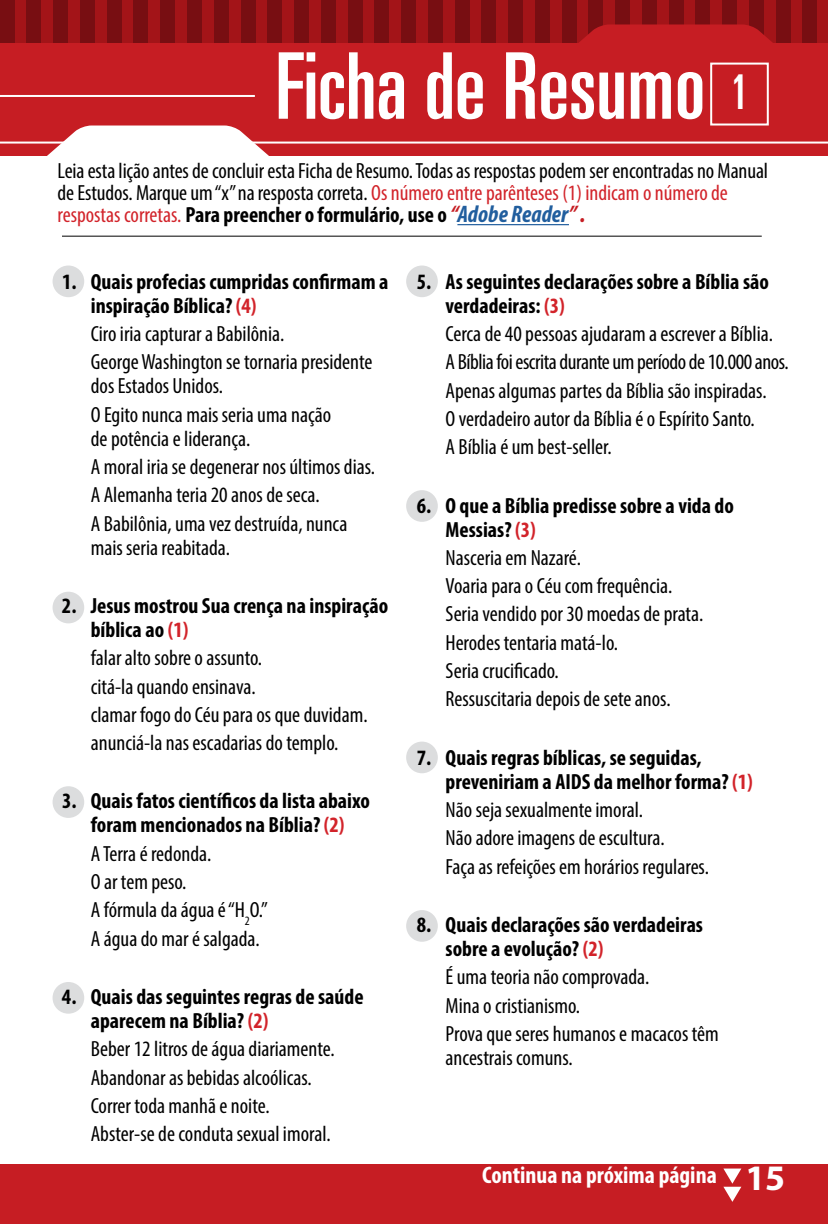
<style>
.page{position:relative;width:828px;height:1224px;background:#fff}
.page>*{position:absolute;margin:0;border:0;box-sizing:border-box;transform-origin:0 0}
.t1{font:ultra-condensed 92px "Univers";color:#fff}
.t2{font:700 condensed 24px "Myriad Pro";color:#fff}
.t3{font:condensed 22px/28.4px "Myriad Pro";color:#000}
.t4{font:700 condensed 22px/24px "Myriad Pro";color:#000}
.s1{font-size:48px}
.s2{color:#d2232a}
.s3{font-weight:700}
.s4{font-weight:700;font-style:italic;font-size:24px;color:#c61d23}
.s5{font-weight:700;font-style:italic;font-size:24px;color:#215e9e}
.s6{font-stretch:normal;font-size:36px}
</style>
<div class="page">
<div style="left:0;top:0;width:828px;height:59px;background:#a31418"></div>
<div style="left:0;top:0;width:14px;height:45px;background:#780e12"></div>
<div style="left:107px;top:0;width:14px;height:45px;background:#780e12"></div>
<div style="left:214px;top:0;width:14px;height:45px;background:#780e12"></div>
<div style="left:321px;top:0;width:14px;height:45px;background:#780e12"></div>
<div style="left:27px;top:0;width:14px;height:45px;background:#780e12"></div>
<div style="left:134px;top:0;width:14px;height:45px;background:#780e12"></div>
<div style="left:241px;top:0;width:14px;height:45px;background:#780e12"></div>
<div style="left:348px;top:0;width:14px;height:45px;background:#780e12"></div>
<div style="left:54px;top:0;width:14px;height:45px;background:#780e12"></div>
<div style="left:161px;top:0;width:14px;height:45px;background:#780e12"></div>
<div style="left:268px;top:0;width:14px;height:45px;background:#780e12"></div>
<div style="left:375px;top:0;width:14px;height:45px;background:#780e12"></div>
<div style="left:80px;top:0;width:15px;height:45px;background:#780e12"></div>
<div style="left:187px;top:0;width:15px;height:45px;background:#780e12"></div>
<div style="left:294px;top:0;width:15px;height:45px;background:#780e12"></div>
<div style="left:401px;top:0;width:15px;height:45px;background:#780e12"></div>
<div style="left:428px;top:0;width:15px;height:45px;background:#780e12"></div>
<div style="left:535px;top:0;width:15px;height:45px;background:#780e12"></div>
<div style="left:642px;top:0;width:15px;height:45px;background:#780e12"></div>
<div style="left:749px;top:0;width:15px;height:45px;background:#780e12"></div>
<div style="left:455px;top:0;width:14px;height:45px;background:#780e12"></div>
<div style="left:562px;top:0;width:14px;height:45px;background:#780e12"></div>
<div style="left:669px;top:0;width:14px;height:45px;background:#780e12"></div>
<div style="left:776px;top:0;width:14px;height:45px;background:#780e12"></div>
<div style="left:482px;top:0;width:14px;height:45px;background:#780e12"></div>
<div style="left:589px;top:0;width:14px;height:45px;background:#780e12"></div>
<div style="left:696px;top:0;width:14px;height:45px;background:#780e12"></div>
<div style="left:803px;top:0;width:14px;height:45px;background:#780e12"></div>
<div style="left:508px;top:0;width:15px;height:45px;background:#780e12"></div>
<div style="left:615px;top:0;width:15px;height:45px;background:#780e12"></div>
<div style="left:722px;top:0;width:15px;height:45px;background:#780e12"></div>
<div style="left:0;top:44px;width:828px;height:1180px;background:#c61d23"></div>
<svg style="left:524px;top:24px;width:304px;height:39px"></svg>
<svg style="left:6px;top:126px;width:304px;height:30px"></svg>
<div style="left:0;top:156px;width:828px;height:1008px;background:#fff"></div>
<div style="left:406px;top:910px;width:32px;height:32px;background:#dcddde;border-radius:50%"></div>
<div style="left:406px;top:742px;width:32px;height:31px;background:#dcddde;border-radius:50%"></div>
<div style="left:406px;top:490px;width:32px;height:32px;background:#dcddde;border-radius:50%"></div>
<div style="left:406px;top:266px;width:32px;height:31px;background:#dcddde;border-radius:50%"></div>
<div style="left:53px;top:982px;width:31px;height:32px;background:#dcddde;border-radius:50%"></div>
<div style="left:53px;top:786px;width:31px;height:32px;background:#dcddde;border-radius:50%"></div>
<div style="left:53px;top:592px;width:31px;height:31px;background:#dcddde;border-radius:50%"></div>
<div style="left:53px;top:266px;width:31px;height:31px;background:#dcddde;border-radius:50%"></div>
<hr style="left:0;top:142px;width:828px;height:2px;background:#fff">
<hr style="left:62px;top:236px;width:700px;height:1px;background:#000">
<div style="left:710px;top:63px;width:59px;height:63px;border:2px solid #fff"></div>
<hr style="left:0;top:95px;width:255px;height:2px;background:#fff">
<hr style="left:457px;top:224px;width:112px;height:1px;background:#215e9e">
<svg style="left:723px;top:1169px;width:18px;height:33px"></svg>
<h1 class="t1" style="left:275px;top:34px;width:475px">Ficha de Resumo <span class="s1">1</span></h1>
<p class="t3" style="left:58px;top:160px;width:712px;line-height:22px">Leia esta lição antes de concluir esta Ficha de Resumo. Todas as respostas podem ser encontradas no Manual de Estudos. Marque um “x” na resposta correta. <span class="s2">Os número entre parênteses (1) indicam o número de respostas corretas.</span> <span class="s3">Para preencher o formulário, use o</span> <span class="s4">“</span><span class="s5">Adobe Reader</span><span class="s4">” .</span></p>
<p class="t4" style="left:91px;top:269px;width:299px;text-indent:-29px">1. Quais profecias cumpridas confirmam a inspiração Bíblica? <span class="s2">(4)</span></p>
<p class="t3" style="left:91px;top:319px;width:283px">Ciro iria capturar a Babilônia.<br>George Washington se tornaria presidente</p>
<p class="t3" style="left:91px;top:372px;width:242px">dos Estados Unidos.<br>O Egito nunca mais seria uma nação</p>
<p class="t3" style="left:91px;top:424px;width:286px">de potência e liderança.<br>A moral iria se degenerar nos últimos dias.<br>A Alemanha teria 20 anos de seca.<br>A Babilônia, uma vez destruída, nunca</p>
<p class="t3" style="left:91px;top:533px;width:141px">mais seria reabitada.</p>
<p class="t4" style="left:91px;top:593px;width:299px;text-indent:-29px">2. Jesus mostrou Sua crença na inspiração bíblica ao <span class="s2">(1)</span></p>
<p class="t3" style="left:91px;top:643px;width:278px">falar alto sobre o assunto.<br>citá-la quando ensinava.<br>clamar fogo do Céu para os que duvidam. anunciá-la nas escadarias do templo.</p>
<p class="t4" style="left:62px;top:789px;width:310px;text-align:center">3. Quais fatos científicos da lista abaixo foram mencionados na Bíblia? <span class="s2">(2)</span></p>
<p class="t3" style="left:91px;top:839px;width:179px">A Terra é redonda.<br>O ar tem peso.<br>A fórmula da água é “H<sub>2</sub>O.”<br>A água do mar é salgada.</p>
<p class="t4" style="left:91px;top:984px;width:274px;text-indent:-29px">4. Quais das seguintes regras de saúde aparecem na Bíblia? <span class="s2">(2)</span></p>
<p class="t3" style="left:91px;top:1035px;width:246px">Beber 12 litros de água diariamente.<br>Abandonar as bebidas alcoólicas.<br>Correr toda manhã e noite.<br>Abster-se de conduta sexual imoral.</p>
<p class="t4" style="left:446px;top:269px;width:325px;text-indent:-29px">5. As seguintes declarações sobre a Bíblia são verdadeiras: <span class="s2">(3)</span></p>
<p class="t3" style="left:446px;top:319px;width:345px">Cerca de 40 pessoas ajudaram a escrever a Bíblia.<br>A Bíblia foi escrita durante um período de 10.000 anos.<br>Apenas algumas partes da Bíblia são inspiradas.<br>O verdadeiro autor da Bíblia é o Espírito Santo.<br>A Bíblia é um best-seller.</p>
<p class="t4" style="left:446px;top:493px;width:290px;text-indent:-29px">6. O que a Bíblia predisse sobre a vida do<br>Messias? <span class="s2">(3)</span></p>
<p class="t3" style="left:446px;top:543px;width:259px">Nasceria em Nazaré.<br>Voaria para o Céu com frequência.<br>Seria vendido por 30 moedas de prata.<br>Herodes tentaria matá-lo.<br>Seria crucificado.<br>Ressuscitaria depois de sete anos.</p>
<p class="t4" style="left:446px;top:745px;width:309px;text-indent:-29px">7. Quais regras bíblicas, se seguidas, preveniriam a AIDS da melhor forma? <span class="s2">(1)</span></p>
<p class="t3" style="left:446px;top:795px;width:265px">Não seja sexualmente imoral.<br>Não adore imagens de escultura.<br>Faça as refeições em horários regulares.</p>
<p class="t4" style="left:446px;top:912px;width:259px;text-indent:-29px">8. Quais declarações são verdadeiras sobre a evolução? <span class="s2">(2)</span></p>
<p class="t3" style="left:446px;top:963px;width:275px">É uma teoria não comprovada.<br>Mina o cristianismo.<br>Prova que seres humanos e macacos têm</p>
<p class="t3" style="left:446px;top:1043px;width:129px">ancestrais comuns.</p>
<p class="t2" style="left:482px;top:1160px;width:305px">Continua na próxima página <span class="s6">15</span></p>
</div>
